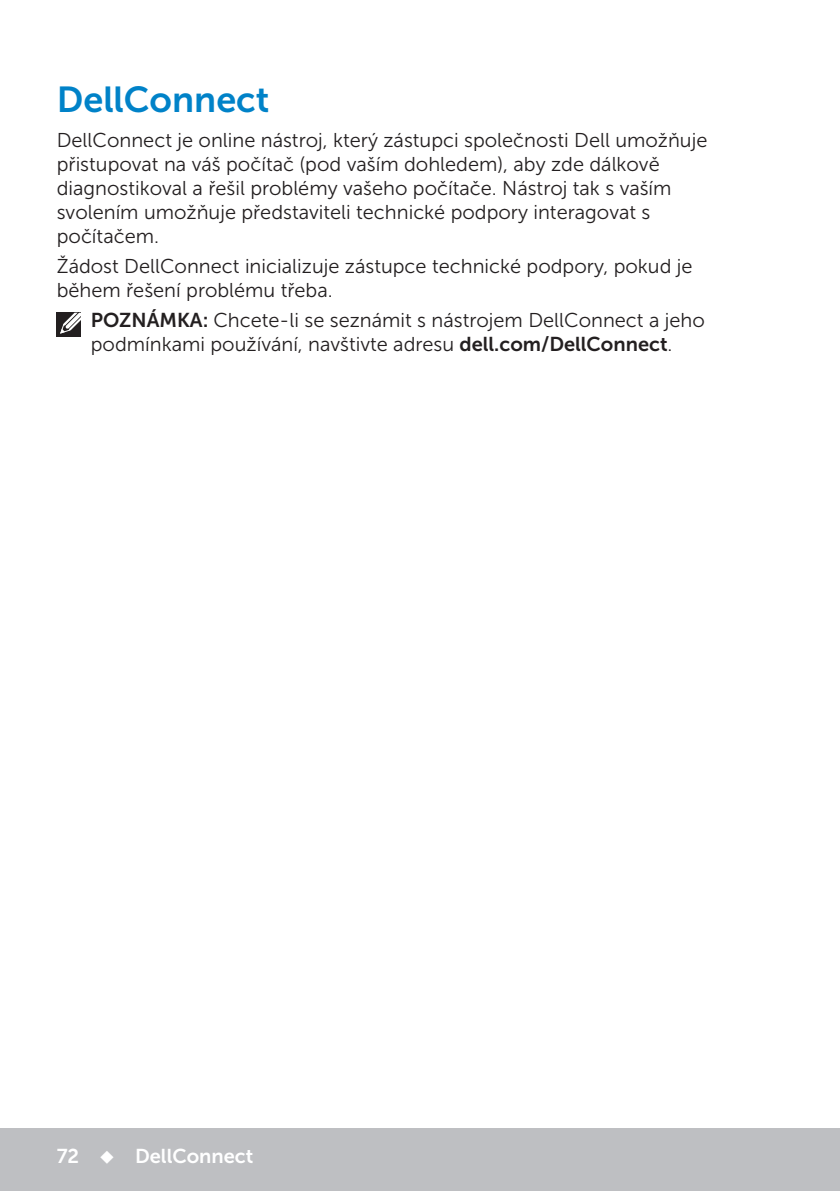
<style>
.page{position:relative;width:840px;height:1191px;background:#fff}
.page>*{position:absolute;margin:0;border:0;box-sizing:border-box;transform-origin:0 0}
.Head1{font:36px "Museo Sans For Dell 700";color:#0082c8}
.Paragraph{font:20px/24px "Museo Sans For Dell 300";color:#231f20}
.Note{font:20px/24px "Museo Sans For Dell 300";color:#231f20}
.t1{font:20px "Museo Sans For Dell 700";color:#fff}
.s1{font-family:"Museo Sans For Dell 700"}
</style>
<div class="page">
<div style="left:0;top:1128px;width:839px;height:63px;background:#bebfc2"></div>
<div style="left:57px;top:313px;width:24px;height:24px;background:#231f20"></div>
<svg style="left:60px;top:313px;width:21px;height:21px"></svg>
<p class="Head1" style="left:57px;top:80px;width:214px">DellConnect</p>
<p class="Paragraph" style="left:57px;top:129px;width:651px">DellConnect je online nástroj, který zástupci společnosti Dell umožňuje přistupovat na váš počítač (pod vaším dohledem), aby zde dálkově diagnostikoval a řešil problémy vašeho počítače. Nástroj tak s vaším svolením umožňuje představiteli technické podpory interagovat s počítačem.</p>
<p class="Paragraph" style="left:57px;top:254px;width:637px">Žádost DellConnect inicializuje zástupce technické podpory, pokud je během řešení problému třeba.</p>
<p class="Note" style="left:91px;top:308px;width:615px"><span class="s1">POZNÁMKA:</span> Chcete-li se seznámit s nástrojem DellConnect a jeho podmínkami používání, navštivte adresu <span class="s1">dell.com/DellConnect</span>.</p>
<p class="t1" style="left:57px;top:1144px;width:198px">72 ◆ DellConnect</p>
</div>
